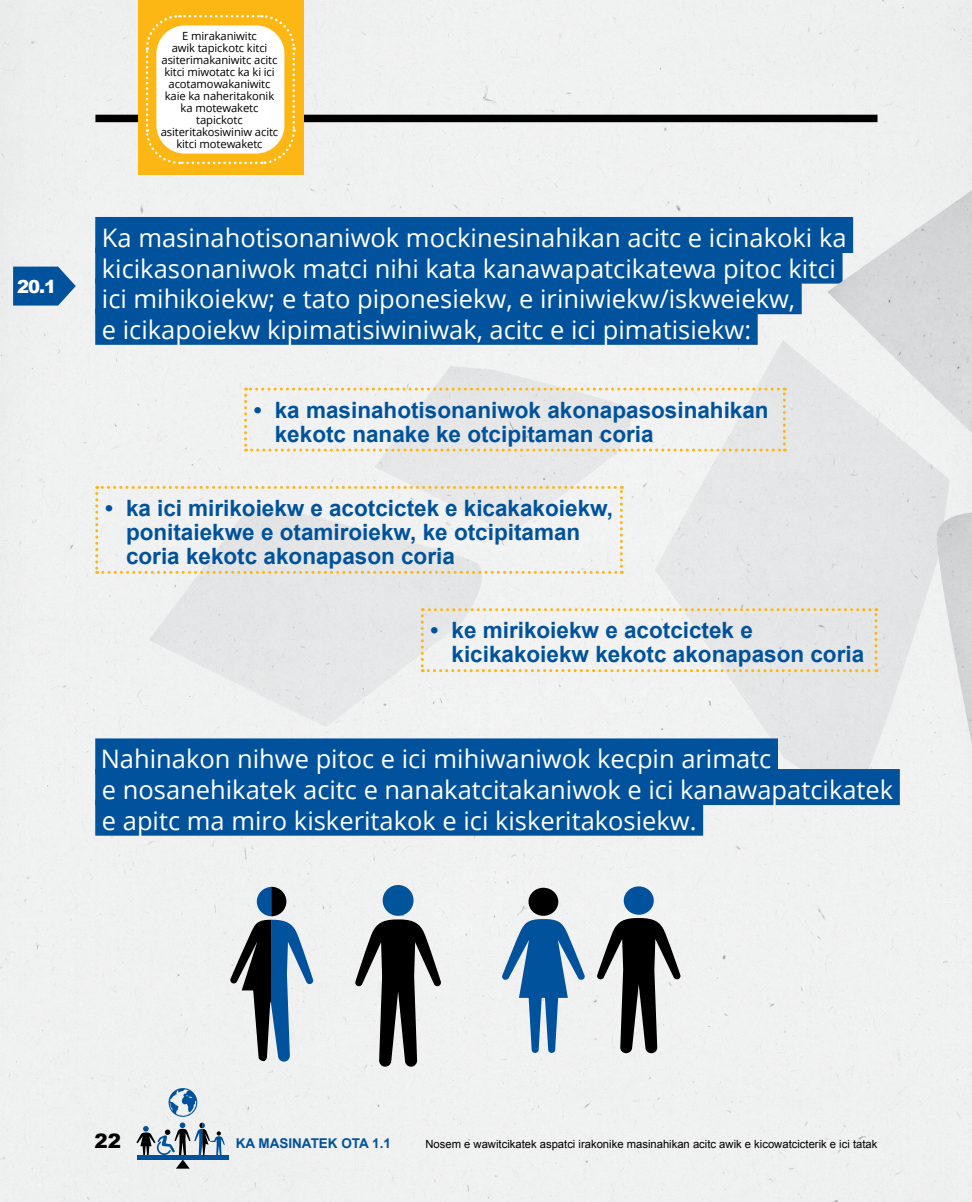
<style>
.page{position:relative;width:972px;height:1202px;background:#fff}
.page>*{position:absolute;margin:0;border:0;box-sizing:border-box;transform-origin:0 0}
.t1{font:25.5px/30.6px "Open Sans";color:#fff}
.t2{font:700 22.5px/24px "Arial";color:#00529c}
.t3{font:900 19.8px "Arial";color:#000}
.t4{font:900 18px "Arial";color:#fff}
.t5{font:700 13.5px "Arial";color:#00529c}
.t6{font:11.25px/12px "Open Sans";letter-spacing:-.01em;color:#000;text-align:center}
.t7{font:11.25px "Arial";color:#000}
</style>
<div class="page">
<img style="left:0;top:0;width:972px;height:1202px">
<div style="left:95px;top:115px;width:782px;height:7px;background:#000"></div>
<div style="left:138px;top:0;width:166px;height:175px;background:#fdb714"></div>
<svg style="left:145px;top:14px;width:151px;height:151px"></svg>
<div style="left:95px;top:217px;width:758px;height:36px;background:#00529c"></div>
<div style="left:95px;top:247px;width:748px;height:36px;background:#00529c"></div>
<div style="left:95px;top:278px;width:707px;height:36px;background:#00529c"></div>
<div style="left:95px;top:309px;width:663px;height:36px;background:#00529c"></div>
<div style="left:95px;top:738px;width:683px;height:36px;background:#00529c"></div>
<div style="left:95px;top:769px;width:805px;height:36px;background:#00529c"></div>
<div style="left:95px;top:799px;width:608px;height:36px;background:#00529c"></div>
<svg style="left:13px;top:266px;width:63px;height:39px;background:#256aa9"></svg>
<svg style="left:244px;top:387px;width:542px;height:64px"></svg>
<svg style="left:95px;top:486px;width:528px;height:88px"></svg>
<svg style="left:421px;top:608px;width:457px;height:64px"></svg>
<div style="left:529px;top:887px;width:29px;height:28px;background:#000;border-radius:50%"></div>
<svg style="left:502px;top:919px;width:83px;height:134px"></svg>
<div style="left:624px;top:886px;width:30px;height:28px;background:#00529c;border-radius:50%"></div>
<svg style="left:597px;top:918px;width:84px;height:135px"></svg>
<div style="left:383px;top:885px;width:31px;height:30px;background:#005499;border-radius:50%"></div>
<svg style="left:355px;top:919px;width:86px;height:147px"></svg>
<svg style="left:230px;top:886px;width:84px;height:175px"></svg>
<img style="left:827px;top:190px;width:145px;height:243px">
<img style="left:937px;top:512px;width:35px;height:232px">
<hr style="left:137px;top:1155px;width:91px;height:4px;background:#00529c">
<svg style="left:169px;top:1088px;width:28px;height:28px"></svg>
<svg style="left:136px;top:1122px;width:89px;height:46px"></svg>
<p class="t4" style="left:17px;top:273px;width:41px">20.1</p>
<p class="t6" style="left:161px;top:30px;width:119px">E mirakaniwitc<br>awik tapickotc kitci asiterimakaniwitc acitc kitci miwotatc ka ki ici acotamowakaniwitc kaie ka naheritakonik ka motewaketc tapickotc asiteritakosiwiniw acitc kitci motewaketc</p>
<p class="t1" style="left:102px;top:222px;width:746px">Ka masinahotisonaniwok mockinesinahikan acitc e icinakoki ka kicikasonaniwok matci nihi kata kanawapatcikatewa pitoc kitci ici mihikoiekw; e tato piponesiekw, e iriniwiekw/iskweiekw,<br>e icikapoiekw kipimatisiwiniwak, acitc e ici pimatisiekw:</p>
<p class="t2" style="left:275px;top:398px;width:495px;text-indent:-21px">• ka masinahotisonaniwok akonapasosinahikan kekotc nanake ke otcipitaman coria</p>
<p class="t2" style="left:126px;top:497px;width:489px;text-indent:-21px">• ka ici mirikoiekw e acotcictek e kicakakoiekw, ponitaiekwe e otamiroiekw, ke otcipitaman coria kekotc akonapason coria</p>
<p class="t2" style="left:452px;top:619px;width:414px;text-indent:-21px">• ke mirikoiekw e acotcictek e kicikakoiekw kekotc akonapason coria</p>
<p class="t1" style="left:101px;top:743px;width:794px">Nahinakon nihwe pitoc e ici mihiwaniwok kecpin arimatc<br>e nosanehikatek acitc e nanakatcitakaniwok e ici kanawapatcikatek e apitc ma miro kiskeritakok e ici kiskeritakosiekw.</p>
<p class="t3" style="left:94px;top:1126px;width:28px">22</p>
<p class="t7" style="left:425px;top:1136px;width:454px">Nosem e wawitcikatek aspatci irakonike masinahikan acitc awik e kicowatcicterik e ici tatak</p>
<p class="t5" style="left:236px;top:1134px;width:157px">KA MASINATEK OTA 1.1</p>
</div>
